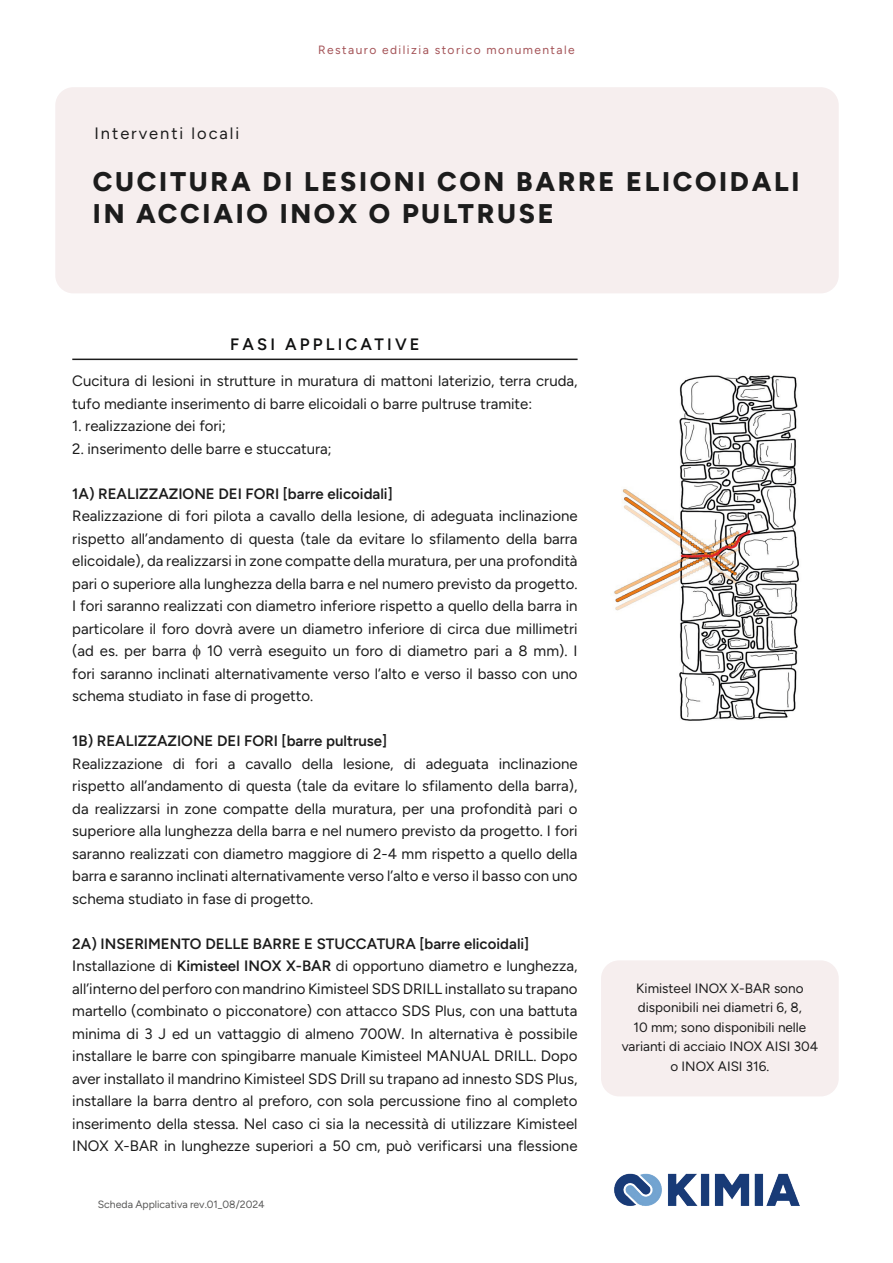
<style>
.page{position:relative;width:893px;height:1263px;background:#fff}
.page>*{position:absolute;margin:0;border:0;box-sizing:border-box;transform-origin:0 0}
.Intestazione_sezione_principale{font:800 27px/32.4px "Figtree";letter-spacing:.1em;color:#1c1c1c}
.Intestazione_sezione_principale-2{font:16.5px "Figtree";letter-spacing:.12em;color:#1c1c1c}
.t1{font:600 16.5px "Figtree";letter-spacing:.19em;color:#101111}
.Corpo_del_testo_principale_e_barra_later{font:15px/22.5px "Figtree";color:#1c1c1c;text-align:justify}
.Corpo_del_testo_principale_e_barra_later-2{font:600 15px "Figtree";color:#1c1c1c}
.Corpo_del_testo_principale_e_barra_later-3{font:13.5px/19.5px "Figtree";color:#1c1c1c;text-align:center}
.t2{font:12px "Figtree";letter-spacing:.12em;color:#a45357}
.t3{font:10.5px "Figtree";color:#585857}
.s1{font-weight:600}
</style>
<div class="page">
<img style="left:614px;top:1173px;width:186px;height:33px">
<hr style="left:72px;top:359px;width:506px;height:1px;background:#1c1c1c">
<div style="left:55px;top:87px;width:784px;height:206px;background:#f6eeee;border-radius:18px"></div>
<div style="left:601px;top:960px;width:238px;height:136px;background:#f6eeee;border-radius:18px"></div>
<img style="left:614px;top:375px;width:185px;height:346px">
<p class="Intestazione_sezione_principale-2" style="left:95px;top:124px;width:146px">Interventi locali</p>
<p class="t2" style="left:318px;top:43px;width:258px">Restauro edilizia storico monumentale</p>
<p class="Intestazione_sezione_principale" style="left:93px;top:165px;width:708px">CUCITURA DI LESIONI CON BARRE ELICOIDALI<br>IN ACCIAIO INOX O PULTRUSE</p>
<p class="t1" style="left:230px;top:334px;width:191px">FASI APPLICATIVE</p>
<p class="Corpo_del_testo_principale_e_barra_later" style="left:72px;top:370px;width:507px">Cucitura di lesioni in strutture in muratura di mattoni laterizio, terra cruda, tufo mediante inserimento di barre elicoidali o barre pultruse tramite:</p>
<p class="Corpo_del_testo_principale_e_barra_later" style="left:72px;top:415px;width:155px">1. realizzazione dei fori;</p>
<p class="Corpo_del_testo_principale_e_barra_later" style="left:72px;top:437px;width:261px">2. inserimento delle barre e stuccatura;</p>
<p class="Corpo_del_testo_principale_e_barra_later-2" style="left:72px;top:485px;width:322px">1A) REALIZZAZIONE DEI FORI [barre elicoidali]</p>
<p class="Corpo_del_testo_principale_e_barra_later" style="left:72px;top:505px;width:507px">Realizzazione di fori pilota a cavallo della lesione, di adeguata inclinazione rispetto all’andamento di questa (tale da evitare lo sfilamento della barra elicoidale), da realizzarsi in zone compatte della muratura, per una profondità pari o superiore alla lunghezza della barra e nel numero previsto da progetto.<br>I fori saranno realizzati con diametro inferiore rispetto a quello della barra in particolare il foro dovrà avere un diametro inferiore di circa due millimetri (ad es. per barra</p>
<p class="Corpo_del_testo_principale_e_barra_later" style="left:72px;top:640px;width:507px;text-indent:135px">10 verrà eseguito un foro di diametro pari a 8 mm). I fori saranno inclinati alternativamente verso l’alto e verso il basso con uno schema studiato in fase di progetto.</p>
<p class="Corpo_del_testo_principale_e_barra_later-2" style="left:72px;top:732px;width:316px">1B) REALIZZAZIONE DEI FORI [barre pultruse]</p>
<p class="Corpo_del_testo_principale_e_barra_later" style="left:72px;top:752px;width:507px">Realizzazione di fori a cavallo della lesione, di adeguata inclinazione rispetto all’andamento di questa (tale da evitare lo sfilamento della barra), da realizzarsi in zone compatte della muratura, per una profondità pari o superiore alla lunghezza della barra e nel numero previsto da progetto. I fori saranno realizzati con diametro maggiore di 2-4 mm rispetto a quello della barra e saranno inclinati alternativamente verso l’alto e verso il basso con uno schema studiato in fase di progetto.</p>
<p class="Corpo_del_testo_principale_e_barra_later-2" style="left:72px;top:935px;width:459px">2A) INSERIMENTO DELLE BARRE E STUCCATURA [barre elicoidali]</p>
<p class="Corpo_del_testo_principale_e_barra_later" style="left:72px;top:955px;width:507px">Installazione di <span class="s1">Kimisteel INOX X-BAR</span> di opportuno diametro e lunghezza, all’interno del perforo con mandrino Kimisteel SDS DRILL installato su trapano martello (combinato o picconatore) con attacco SDS Plus, con una battuta minima di 3 J ed un vattaggio di almeno 700W. In alternativa è possibile installare le barre con spingibarre manuale Kimisteel MANUAL DRILL. Dopo aver installato il mandrino Kimisteel SDS Drill su trapano ad innesto SDS Plus, installare la barra dentro al preforo, con sola percussione fino al completo inserimento della stessa. Nel caso ci sia la necessità di utilizzare Kimisteel INOX X-BAR in lunghezze superiori a 50 cm, può verificarsi una flessione</p>
<p class="t3" style="left:98px;top:1198px;width:168px">Scheda Applicativa rev.01_08/2024</p>
<p class="Corpo_del_testo_principale_e_barra_later-3" style="left:622px;top:978px;width:198px">Kimisteel INOX X-BAR sono disponibili nei diametri 6, 8,<br>10 mm; sono disponibili nelle varianti di acciaio INOX AISI 304 o INOX AISI 316.</p>
</div>
